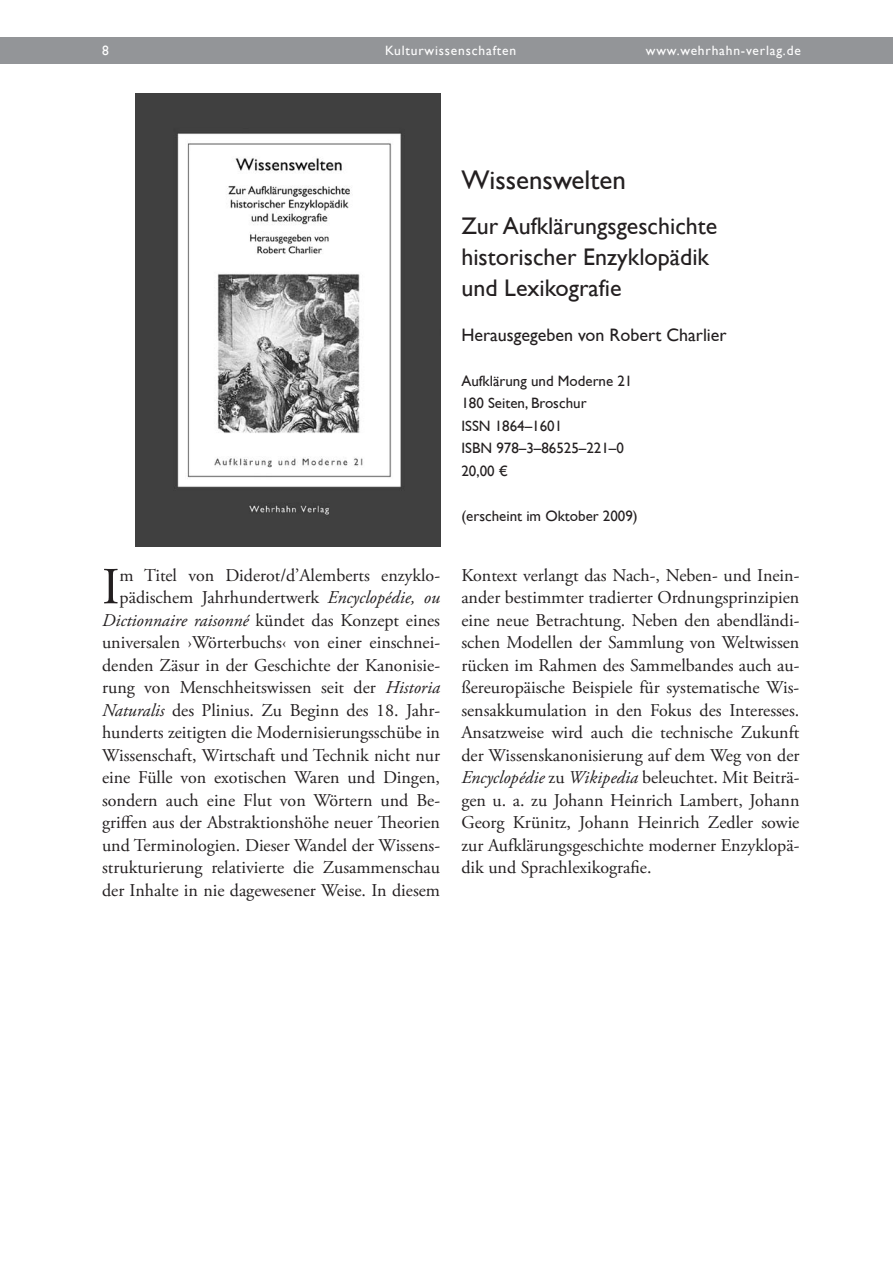
<style>
.page{position:relative;width:893px;height:1263px;background:#fff}
.page>*{position:absolute;margin:0;border:0;box-sizing:border-box;transform-origin:0 0}
.t1{font:51.9px "Adobe Garamond Pro";color:#231f20}
.t2{font:27px "Gill Sans";color:#231f20}
.t3{font:24px/31px "Gill Sans";color:#231f20}
.t4{font:18px/22.5px "Adobe Garamond Pro";color:#231f20;text-align:right}
.t5{font:18px "Gill Sans";color:#231f20}
.t6{font:15px/22.5px "Gill Sans";color:#231f20}
.t7{font:13.5px "Gill Sans";letter-spacing:.06em;color:#fff}
.s1{font-style:italic}
</style>
<div class="page">
<div style="left:0;top:38px;width:893px;height:26px;background:#939598"></div>
<img style="left:135px;top:94px;width:305px;height:453px">
<p class="t7" style="left:102px;top:43px;width:8px">8</p>
<p class="t7" style="left:385px;top:42px;width:132px">Kulturwissenschaften</p>
<p class="t7" style="left:646px;top:43px;width:156px">www.wehrhahn-verlag.de</p>
<h2 class="t2" style="left:461px;top:164px;width:166px">Wissenswelten</h2>
<h3 class="t3" style="left:461px;top:210px;width:258px">Zur Aufklärungsgeschichte historischer Enzyklopädik und Lexikografie</h3>
<p class="t5" style="left:461px;top:324px;width:267px">Herausgegeben von Robert Charlier</p>
<p class="t6" style="left:461px;top:369px;width:173px">Aufklärung und Moderne 21<br>180 Seiten, Broschur<br>ISSN 1864–1601<br>ISBN 978–3–86525–221–0<br>20,00 €</p>
<p class="t6" style="left:461px;top:504px;width:178px">(erscheint im Oktober 2009)</p>
<p class="t4" style="left:102px;top:564px;width:340px">m Titel von Diderot/d’Alemberts enzyklo&shy;pädischem Jahrhundertwerk <span class="s1">Encyclopédie, ou Dictionnaire raisonné</span> kündet das Konzept eines universalen ›Wörterbuchs‹ von einer einschnei&shy;denden Zäsur in der Geschichte der Kanonisie&shy;rung von Menschheitswissen seit der <span class="s1">Historia Naturalis</span> des Plinius. Zu Beginn des 18. Jahr&shy;hunderts zeitigten die Modernisierungsschübe in Wissenschaft, Wirtschaft und Technik nicht nur eine Fülle von exotischen Waren und Dingen, sondern auch eine Flut von Wörtern und Be&shy;griffen aus der Abstraktionshöhe neuer Theorien und Terminologien. Dieser Wandel der Wissens&shy;strukturierung relativierte die Zusammenschau der Inhalte in nie dagewesener Weise. In diesem</p>
<p class="t4" style="left:461px;top:564px;width:340px;text-align:justify">Kontext verlangt das Nach-, Neben- und Inein&shy;ander bestimmter tradierter Ordnungsprinzipien eine neue Betrachtung. Neben den abendländi&shy;schen Modellen der Sammlung von Weltwissen rücken im Rahmen des Sammelbandes auch au&shy;ßereuropäische Beispiele für systematische Wis&shy;sensakkumulation in den Fokus des Interesses.<br>Ansatzweise wird auch die technische Zukunft der Wissenskanonisierung auf dem Weg von der <span class="s1">Encyclopédie</span> zu <span class="s1">Wikipedia</span> beleuchtet. Mit Beiträ&shy;gen u. a. zu Johann Heinrich Lambert, Johann Georg Krünitz, Johann Heinrich Zedler sowie zur Aufklärungsgeschichte moderner Enzyklopä&shy;dik und Sprachlexikografie.</p>
<h1 class="t1" style="left:102px;top:556px;width:19px">I</h1>
</div>
